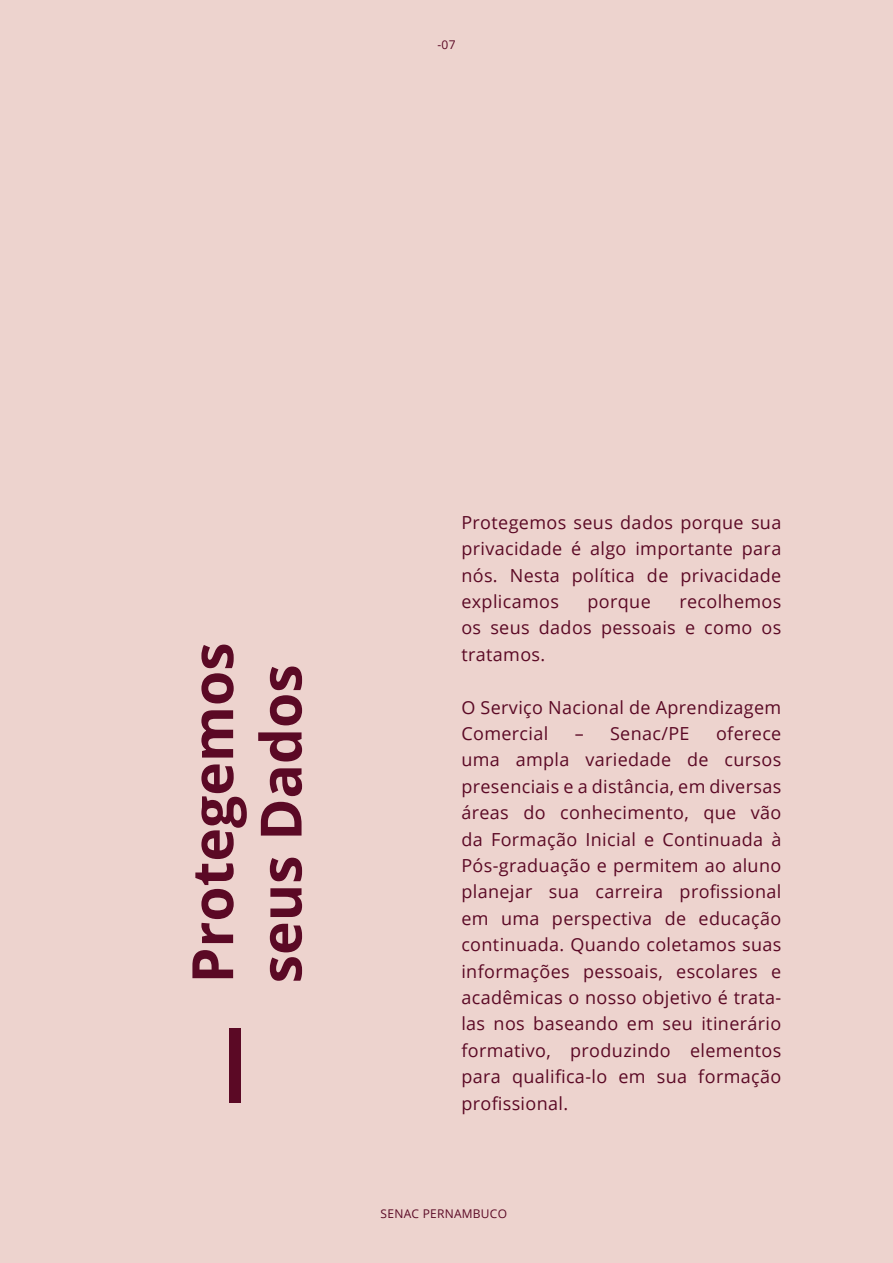
<style>
.page{position:relative;width:893px;height:1263px;background:#edd3ce}
.page>*{position:absolute;margin:0;border:0;box-sizing:border-box;transform-origin:0 0}
.Headline_-_Align_Lef{font:700 57px/68.4px "Open Sans";color:#5b0925}
.Body_Text{font:18px/26.4px "Open Sans";letter-spacing:.02em;color:#5b0925;text-align:justify}
.t1{font:12px "Open Sans";letter-spacing:.02em;color:#5b0925}
</style>
<div class="page">
<div style="left:230px;top:1028px;width:11px;height:75px;background:#5b0925"></div>
<p class="t1" style="left:437px;top:37px;width:20px">-07</p>
<p class="Headline_-_Align_Lef" style="left:177px;top:983px;width:342px;rotate:-90deg">Protegemos seus Dados</p>
<p class="Body_Text" style="left:461px;top:508px;width:321px">Protegemos seus dados porque sua privacidade é algo importante para nós. Nesta política de privacidade explicamos</p>
<p class="Body_Text" style="left:461px;top:588px;width:321px;text-indent:218px">recolhemos os seus dados pessoais e como os tratamos.</p>
<p class="Body_Text" style="left:461px;top:693px;width:321px">O Serviço Nacional de Aprendizagem<br>Comercial</p>
<p class="Body_Text" style="left:588px;top:588px;width:65px">porque</p>
<p class="Body_Text" style="left:461px;top:720px;width:321px;text-indent:255px">oferece uma ampla variedade de cursos presenciais e a distância, em diversas áreas do conhecimento, que vão da Formação Inicial e Continuada à Pós-graduação e permitem ao aluno planejar sua carreira profissional em uma perspectiva de educação continuada. Quando coletamos suas informações pessoais, escolares e acadêmicas o nosso objetivo é trata&shy;las nos baseando em seu itinerário formativo, produzindo elementos para qualifica-lo em sua formação profissional.</p>
<p class="Body_Text" style="left:575px;top:720px;width:116px">– Senac/PE</p>
<p class="t1" style="left:381px;top:1205px;width:128px">SENAC PERNAMBUCO</p>
</div>
